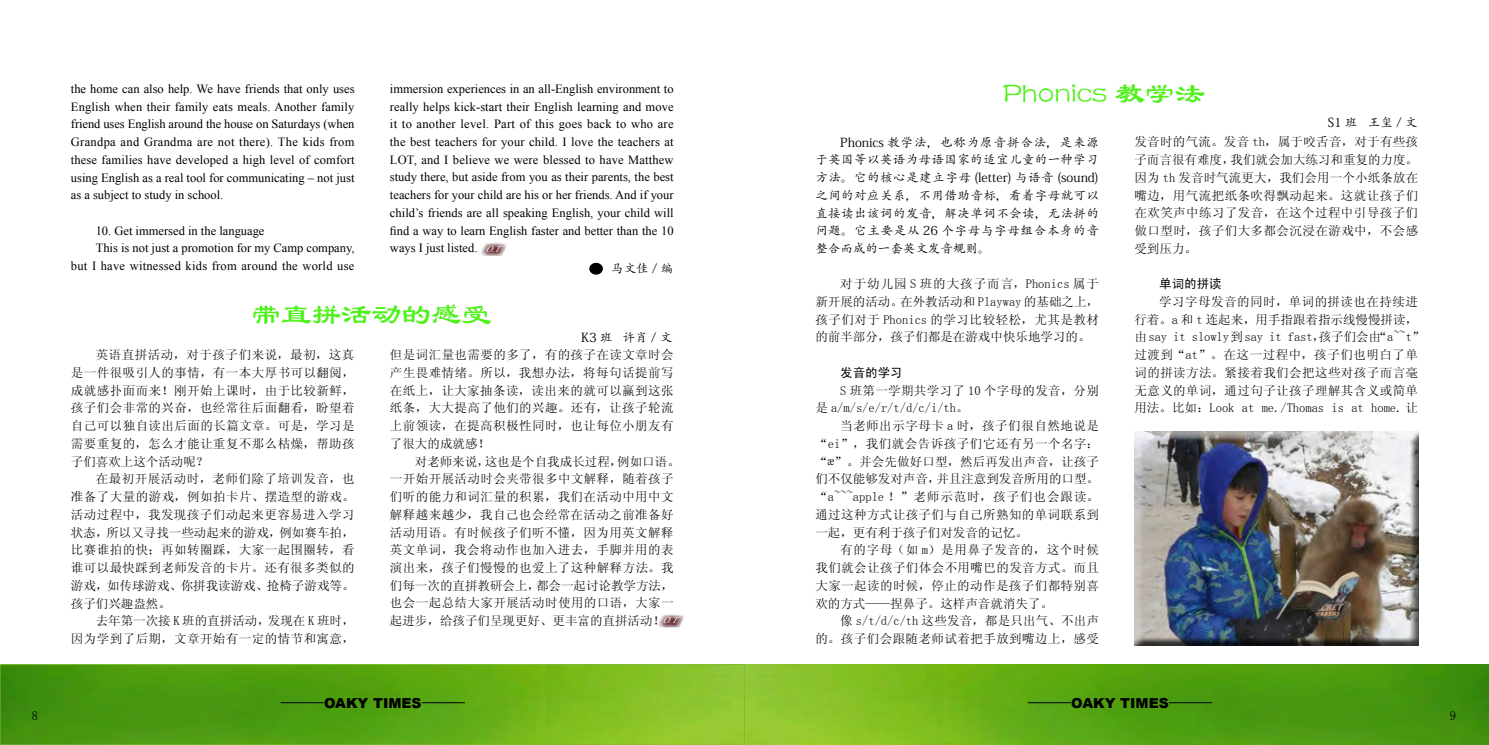
<style>
.page{position:relative;width:1489px;height:745px;background:#fff}
.page>*{position:absolute;margin:0;border:0;box-sizing:border-box;transform-origin:0 0}
.t1{font:30px "FZLSJW GB1 0";color:#4ff11a}
.t2{font:900 13.75px "Arial";color:#000}
.t3{font:12.5px/17.8px "Sim Sun";letter-spacing:.035em;color:#000;text-align:justify}
.t4{font:12.5px/17.8px "Times New Roman";color:#000;text-align:justify}
.t5{font:12.5px/17.8px "Adobe Kaiti Std";letter-spacing:.035em;color:#000;text-align:justify}
.t6{font:12.5px "Times New Roman";letter-spacing:.02em;color:#000}
.t7{font:12.5px "Sim Hei";color:#000}
.t8{font:italic 8.88px "Times New Roman";color:#fef7f3}
</style>
<div class="page">
<img style="left:2px;top:664px;width:1486px;height:80px">
<div style="left:0;top:664px;width:744px;height:80px;border:1px solid #7cbe35"></div>
<hr style="left:1027px;top:702px;width:43px;height:1px;background:#000">
<hr style="left:1168px;top:702px;width:43px;height:1px;background:#000">
<hr style="left:280px;top:702px;width:43px;height:1px;background:#000">
<hr style="left:422px;top:702px;width:43px;height:1px;background:#000">
<svg style="left:658px;top:614px;width:26px;height:12px"></svg>
<svg style="left:481px;top:243px;width:26px;height:12px"></svg>
<div style="left:589px;top:263px;width:14px;height:11px;background:#000;border-radius:50%"></div>
<div style="left:1129px;top:425px;width:297px;height:222px;background:#000;opacity:.75"></div>
<p class="t4" style="left:71px;top:79px;width:285px">the home can also help. We have friends that only uses English when their family eats meals. Another family friend uses English around the house on Saturdays (when Grandpa and Grandma are not there). The kids from these families have developed a high level of comfort using English as a real tool for communicating – not just as a subject to study in school.</p>
<p class="t4" style="left:96px;top:221px;width:170px">10. Get immersed in the language</p>
<p class="t4" style="left:96px;top:239px;width:260px">This is not just a promotion for my Camp company,</p>
<p class="t6" style="left:71px;top:257px;width:285px">but I have witnessed kids from around the world use</p>
<p class="t4" style="left:390px;top:79px;width:285px">immersion experiences in an all-English environment to really helps kick-start their English learning and move it to another level. Part of this goes back to who are the best teachers for your child. I love the teachers at LOT, and I believe we were blessed to have Matthew study there, but aside from you as their parents, the best teachers for your child are his or her friends. And if your child’s friends are all speaking English, your child will find a way to learn English faster and better than the 10 ways I just listed.</p>
<p class="t8" style="left:485px;top:242px;width:22px">O.T</p>
<p class="t5" style="left:611px;top:259px;width:63px">马文佳 / 编</p>
<h1 class="t1" style="left:251px;top:298px;width:241px">带直拼活动的感受</h1>
<p class="t3" style="left:71px;top:345px;width:285px;text-indent:25px">英语直拼活动，对于孩子们来说，最初，这真是一件很吸引人的事情，有一本大厚书可以翻阅，成就感扑面而来！刚开始上课时，由于比较新鲜，孩子们会非常的兴奋，也经常往后面翻看，盼望着自己可以独自读出后面的长篇文章。可是，学习是需要重复的，怎么才能让重复不那么枯燥，帮助孩子们喜欢上这个活动呢？</p>
<p class="t3" style="left:71px;top:469px;width:285px;text-indent:25px">在最初开展活动时，老师们除了培训发音，也准备了大量的游戏，例如拍卡片、摆造型的游戏。活动过程中，我发现孩子们动起来更容易进入学习状态，所以又寻找一些动起来的游戏，例如赛车拍，比赛谁拍的快；再如转圈踩，大家一起围圈转，看谁可以最快踩到老师发音的卡片。还有很多类似的游戏，如传球游戏、你拼我读游戏、抢椅子游戏等。孩子们兴趣盎然。</p>
<p class="t3" style="left:71px;top:611px;width:285px;text-align:right">去年第一次接 K 班的直拼活动，发现在 K 班时，<br>因为学到了后期，文章开始有一定的情节和寓意，</p>
<p class="t5" style="left:581px;top:328px;width:93px">K3班 许肖/文</p>
<p class="t3" style="left:390px;top:345px;width:285px">但是词汇量也需要的多了，有的孩子在读文章时会产生畏难情绪。所以，我想办法，将每句话提前写在纸上，让大家抽条读，读出来的就可以赢到这张纸条，大大提高了他们的兴趣。还有，让孩子轮流上前领读，在提高积极性同时，也让每位小朋友有了很大的成就感！</p>
<p class="t3" style="left:390px;top:452px;width:291px;text-align:left;text-indent:25px">对老师来说，这也是个自我成长过程，例如口语。一开始开展活动时会夹带很多中文解释，随着孩子们听的能力和词汇量的积累，我们在活动中用中文解释越来越少，我自己也会经常在活动之前准备好活动用语。有时候孩子们听不懂，因为用英文解释英文单词，我会将动作也加入进去，手脚并用的表演出来，孩子们慢慢的也爱上了这种解释方法。我们每一次的直拼教研会上，都会一起讨论教学方法，也会一起总结大家开展活动时使用的口语，大家一起进步，给孩子们呈现更好、更丰富的直拼活动！</p>
<p class="t8" style="left:662px;top:614px;width:22px">O.T</p>
<h1 class="t1" style="left:1001px;top:78px;width:205px">Phonics 教学法</h1>
<p class="t5" style="left:815px;top:133px;width:285px;text-indent:25px">Phonics 教学法，也称为原音拼合法，是来源于英国等以英语为母语国家的适宜儿童的一种学习方法。它的核心是建立字母 (letter) 与语音 (sound)之间的对应关系，不用借助音标，看着字母就可以直接读出该词的发音，解决单词不会读，无法拼的问题。它主要是从 26 个字母与字母组合本身的音整合而成的一套英文发音规则。</p>
<p class="t3" style="left:815px;top:275px;width:285px;text-indent:25px">对于幼儿园 S 班的大孩子而言，Phonics 属于新开展的活动。在外教活动和 Playway 的基础之上，孩子们对于 Phonics 的学习比较轻松，尤其是教材的前半部分，孩子们都是在游戏中快乐地学习的。</p>
<p class="t7" style="left:840px;top:366px;width:64px">发音的学习</p>
<p class="t3" style="left:815px;top:381px;width:285px;text-indent:25px">S 班第一学期共学习了 10 个字母的发音，分别是 a/m/s/e/r/t/d/c/i/th。</p>
<p class="t3" style="left:815px;top:416px;width:285px;text-indent:25px">当老师出示字母卡 a 时，孩子们很自然地说是“ei”，我们就会告诉孩子们它还有另一个名字：“æ”。并会先做好口型，然后再发出声音，让孩子们不仅能够发对声音，并且注意到发音所用的口型。“a~~~apple ！”老师示范时，孩子们也会跟读。通过这种方式让孩子们与自己所熟知的单词联系到一起，更有利于孩子们对发音的记忆。</p>
<p class="t3" style="left:815px;top:540px;width:285px;text-indent:25px">有的字母（如 m）是用鼻子发音的，这个时候我们就会让孩子们体会不用嘴巴的发音方式。而且大家一起读的时候，停止的动作是孩子们都特别喜欢的方式——捏鼻子。这样声音就消失了。</p>
<p class="t3" style="left:815px;top:611px;width:285px;text-align:right">像 s/t/d/c/th 这些发音，都是只出气、不出声<br>的。孩子们会跟随老师试着把手放到嘴边上，感受</p>
<p class="t5" style="left:1327px;top:114px;width:91px">S1班 王玺/文</p>
<p class="t3" style="left:1134px;top:133px;width:285px">发音时的气流。发音 th，属于咬舌音，对于有些孩子而言很有难度，我们就会加大练习和重复的力度。因为 th 发音时气流更大，我们会用一个小纸条放在嘴边，用气流把纸条吹得飘动起来。这就让孩子们在欢笑声中练习了发音，在这个过程中引导孩子们做口型时，孩子们大多都会沉浸在游戏中，不会感受到压力。</p>
<p class="t7" style="left:1159px;top:277px;width:64px">单词的拼读</p>
<p class="t3" style="left:1134px;top:292px;width:291px;text-align:left;text-indent:25px">学习字母发音的同时，单词的拼读也在持续进行着。a 和 t 连起来，用手指跟着指示线慢慢拼读，由 say it slowly到 say it fast，孩子们会由“a~~t”过渡到“at”。在这一过程中，孩子们也明白了单词的拼读方法。紧接着我们会把这些对孩子而言毫无意义的单词，通过句子让孩子理解其含义或简单用法。比如：Look at me./Thomas is at home. 让</p>
<p class="t2" style="left:324px;top:692px;width:99px">OAKY TIMES</p>
<p class="t2" style="left:1071px;top:692px;width:99px">OAKY TIMES</p>
<p class="t3" style="left:32px;top:706px;width:8px">8</p>
<p class="t3" style="left:1449px;top:706px;width:8px">9</p>
</div>
